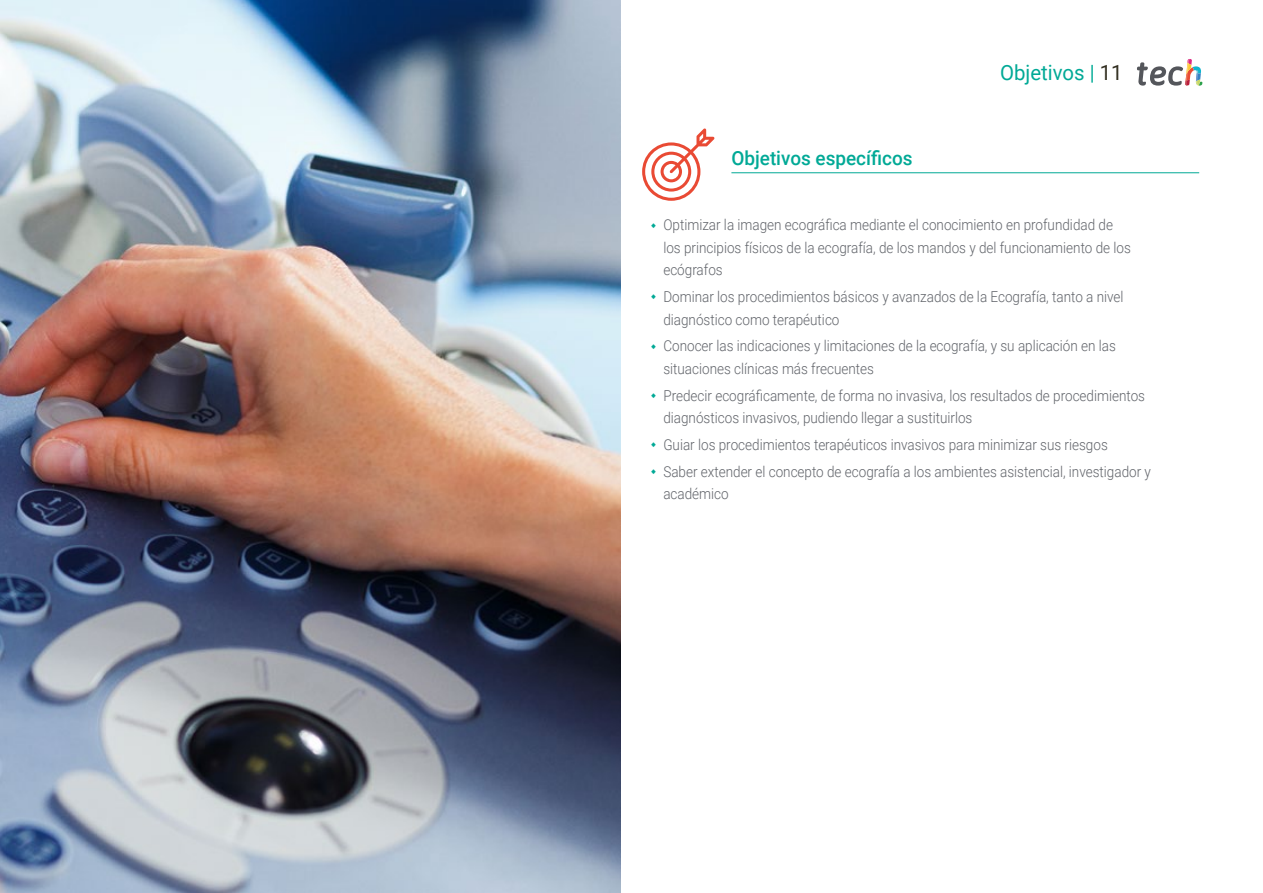
<style>
.page{position:relative;width:1263px;height:893px;background:#fff}
.page>*{position:absolute;margin:0;border:0;box-sizing:border-box;transform-origin:0 0}
.t1{font:21px "Roboto";color:#00a996}
.t2{font:500 19.5px "Roboto";color:#00a996}
.t3{font:300 15px/22.5px "Roboto";color:#61646a;scale:.9 1}
.s1{color:#00aa96}
.s2{color:#312e20}
</style>
<div class="page">
<svg style="left:642px;top:128px;width:72px;height:73px"></svg>
<hr style="left:731px;top:172px;width:468px;height:1px;background:#00a996">
<svg style="left:1137px;top:59px;width:65px;height:27px"></svg>
<img style="left:0;top:0;width:621px;height:893px">
<h2 class="t2" style="left:731px;top:145px;width:183px">Objetivos específicos</h2>
<h1 class="t1" style="left:1000px;top:57px;width:124px">Objetivos <span class="s1">|</span> <span class="s2">11</span></h1>
<p class="t3" style="left:663px;top:213px;width:521px">Optimizar la imagen ecográfica mediante el conocimiento en profundidad de los principios físicos de la ecografía, de los mandos y del funcionamiento de los ecógrafos</p>
<p class="t3" style="left:663px;top:285px;width:513px">Dominar los procedimientos básicos y avanzados de la Ecografía, tanto a nivel diagnóstico como terapéutico</p>
<p class="t3" style="left:663px;top:334px;width:504px">Conocer las indicaciones y limitaciones de la ecografía, y su aplicación en las situaciones clínicas más frecuentes</p>
<p class="t3" style="left:663px;top:383px;width:537px">Predecir ecográficamente, de forma no invasiva, los resultados de procedimientos diagnósticos invasivos, pudiendo llegar a sustituirlos</p>
<p class="t3" style="left:663px;top:431px;width:543px;line-height:26.7px">Guiar los procedimientos terapéuticos invasivos para minimizar sus riesgos<br>Saber extender el concepto de ecografía a los ambientes asistencial, investigador y</p>
<p class="t3" style="left:663px;top:482px;width:74px">académico</p>
</div>
